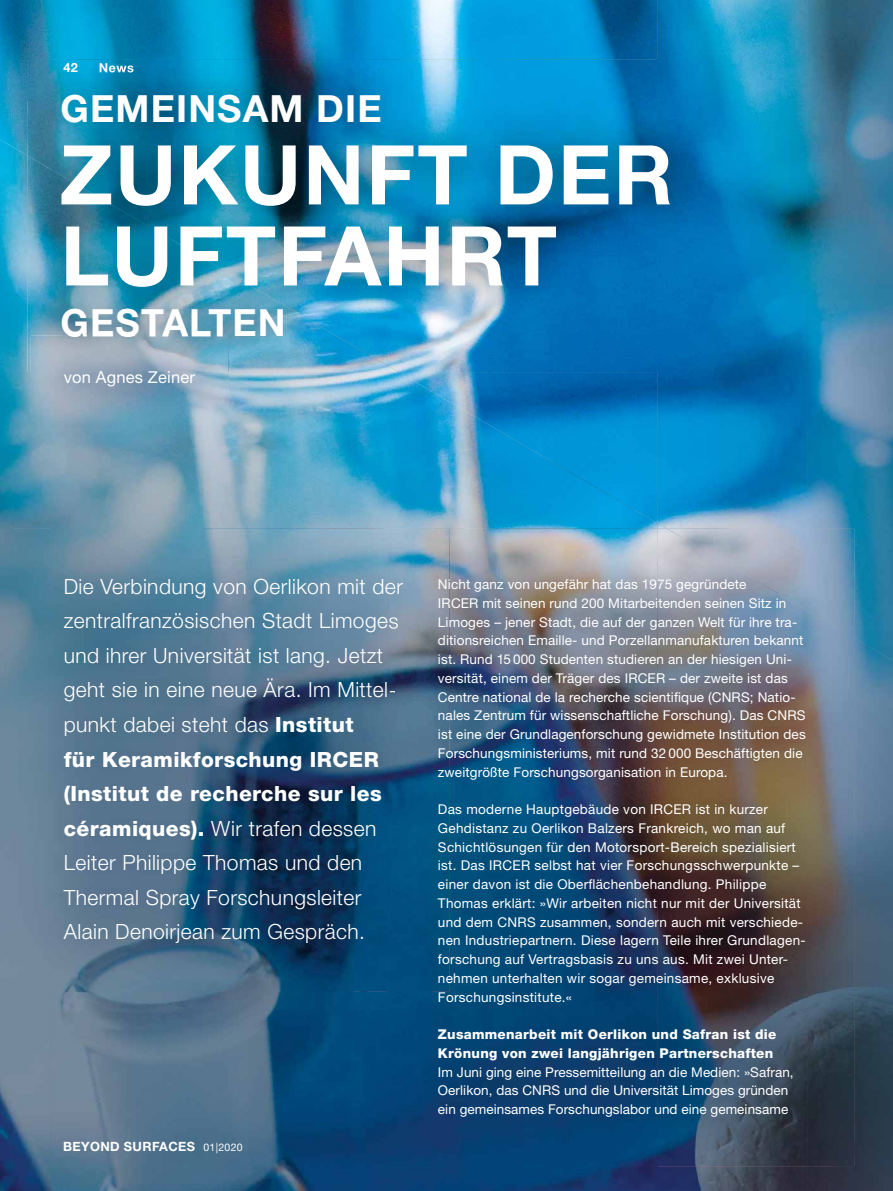
<style>
.page{position:relative;width:893px;height:1191px;background:#fff}
.page>*{position:absolute;margin:0;border:0;box-sizing:border-box;transform-origin:0 0}
.t1{font:700 82.5px/81px "Helvetica Neue";letter-spacing:.025em;color:#fff}
.t2{font:700 37.5px "Helvetica Neue";letter-spacing:.03em;color:#fff}
.t3{font:300 21px/34.5px "Helvetica Neue";letter-spacing:.02em;color:#fff}
.t4{font:16.5px "Helvetica Neue";letter-spacing:.01em;color:#fff}
.t5{font:13.5px/18.8px "Helvetica Neue";letter-spacing:.01em;color:#fff}
.t6{font:800 13.5px/18.8px "Helvetica Neue";letter-spacing:.02em;color:#fff}
.t7{font:700 12.75px "Helvetica Neue";letter-spacing:.03em;color:#fff}
.s1{font-weight:800}
.s2{font-weight:400;font-size:10.5px}
</style>
<div class="page">
<img style="left:0;top:0;width:658px;height:464px">
<img style="left:658px;top:0;width:150px;height:523px">
<img style="left:0;top:140px;width:50px;height:1051px">
<img style="left:203px;top:372px;width:253px;height:157px">
<img style="left:50px;top:421px;width:153px;height:108px">
<img style="left:455px;top:405px;width:102px;height:124px">
<img style="left:557px;top:464px;width:101px;height:65px">
<img style="left:50px;top:991px;width:355px;height:200px">
<img style="left:405px;top:1166px;width:253px;height:25px">
<img style="left:658px;top:523px;width:150px;height:668px">
<img style="left:808px;top:0;width:85px;height:638px">
<img style="left:808px;top:638px;width:85px;height:553px">
<img style="left:28px;top:60px;width:630px;height:156px">
<img style="left:398px;top:216px;width:260px;height:51px">
<img style="left:398px;top:267px;width:260px;height:53px">
<img style="left:398px;top:320px;width:260px;height:52px">
<img style="left:658px;top:60px;width:45px;height:312px">
<img style="left:28px;top:156px;width:370px;height:216px">
<img style="left:100px;top:63px;width:33px;height:9px">
<img style="left:62px;top:309px;width:221px;height:28px">
<img style="left:30px;top:336px;width:199px;height:85px">
<img style="left:62px;top:336px;width:167px;height:1px">
<img style="left:14px;top:529px;width:339px;height:462px">
<img style="left:353px;top:529px;width:35px;height:49px">
<img style="left:353px;top:598px;width:35px;height:393px">
<img style="left:65px;top:578px;width:323px;height:20px">
<img style="left:64px;top:613px;width:324px;height:20px">
<img style="left:64px;top:679px;width:324px;height:23px">
<img style="left:433px;top:529px;width:375px;height:637px">
<img style="left:388px;top:991px;width:45px;height:175px">
<img style="left:808px;top:529px;width:46px;height:82px">
<img style="left:808px;top:611px;width:46px;height:555px">
<img style="left:388px;top:529px;width:62px;height:462px">
<img style="left:388px;top:578px;width:15px;height:20px">
<img style="left:388px;top:613px;width:11px;height:20px">
<img style="left:388px;top:679px;width:7px;height:23px">
<p class="t7" style="left:63px;top:60px;width:16px">42</p>
<h2 class="t2" style="left:61px;top:85px;width:323px">GEMEINSAM DIE</h2>
<h1 class="t1" style="left:60px;top:133px;width:615px">ZUKUNFT DER<br>LUFTFAHRT</h1>
<h2 class="t2" style="left:61px;top:300px;width:227px">GESTALTEN</h2>
<p class="t4" style="left:64px;top:367px;width:133px">von Agnes Zeiner</p>
<p class="t3" style="left:64px;top:569px;width:341px">Die Verbindung von Oerlikon mit der zentralfranzösischen Stadt Limoges und ihrer Universität ist lang. Jetzt geht sie in eine neue Ära. Im Mittel&shy;punkt dabei steht das <span class="s1">Institut<br>für Keramikforschung IRCER<br>( Institut de recherche sur les céramiques).</span> Wir trafen dessen Leiter Philippe Thomas und den Thermal Spray Forschungsleiter Alain Denoirjean zum Gespräch.</p>
<p class="t5" style="left:438px;top:574px;width:369px">Nicht ganz von ungefähr hat das 1975 gegründete<br>IRCER mit seinen rund 200 Mitarbeitenden seinen Sitz in Limoges – jener Stadt, die auf der ganzen Welt für ihre tra&shy;ditionsreichen Emaille- und Porzellanmanufakturen bekannt ist. Rund 15 000 Studenten studieren an der hiesigen Uni&shy;versität, einem der Träger des IRCER – der zweite ist das Centre national de la recherche scientifique (CNRS; Natio&shy;nales Zentrum für wissenschaftliche Forschung). Das CNRS ist eine der Grundlagenforschung gewidmete Institution des Forschungsministeriums, mit rund 32 000 Beschäftigten die zweitgrößte Forschungsorganisation in Europa.</p>
<p class="t5" style="left:438px;top:799px;width:369px">Das moderne Hauptgebäude von IRCER ist in kurzer Gehdistanz zu Oerlikon Balzers Frankreich, wo man auf Schichtlösungen für den Motorsport-Bereich spezialisiert ist. Das IRCER selbst hat vier Forschungs schwerpunkte – einer davon ist die Oberflächenbehandlung. Philippe Thomas erklärt: »Wir arbeiten nicht nur mit der Universität und dem CNRS zusammen, sondern auch mit verschiede&shy;nen Industriepartnern. Diese lagern Teile ihrer Grundlagen&shy;forschung auf Vertragsbasis zu uns aus. Mit zwei Unter&shy;nehmen unterhalten wir sogar gemeinsame, exklusive Forschungsinstitute.«</p>
<p class="t6" style="left:438px;top:1025px;width:340px">Zusammenarbeit mit Oerlikon und Safran ist die<br>Krönung von zwei langjährigen Partnerschaften</p>
<p class="t5" style="left:438px;top:1062px;width:357px">Im Juni ging eine Pressemitteilung an die Medien: »Safran,<br>Oerlikon, das CNRS und die Universität Limoges gründen ein gemeinsames Forschungslabor und eine gemeinsame</p>
<p class="t7" style="left:63px;top:1138px;width:181px">BEYOND SURFACES <span class="s2">01|2020</span></p>
</div>
